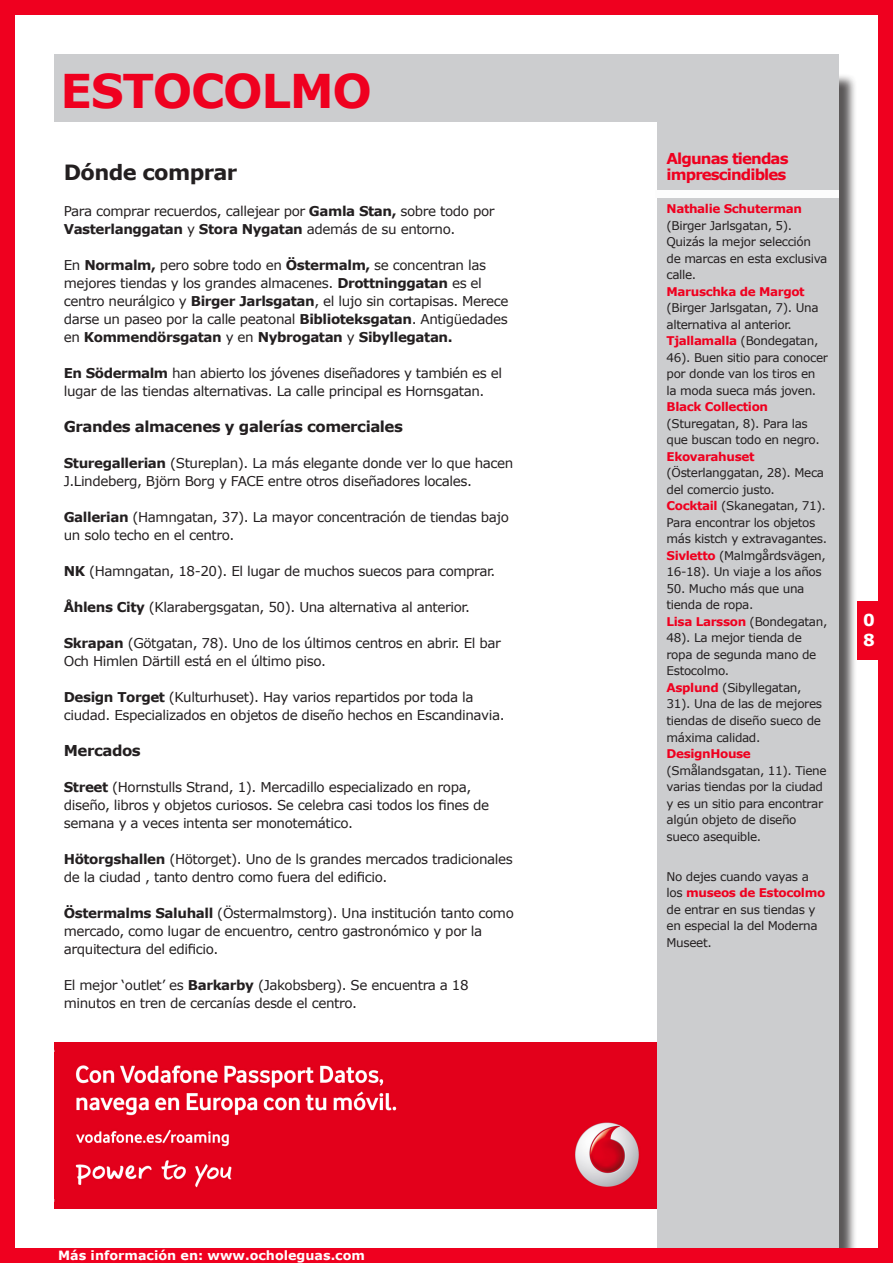
<style>
.page{position:relative;width:893px;height:1263px;background:#fff}
.page>*{position:absolute;margin:0;border:0;box-sizing:border-box;transform-origin:0 0}
.tit_31pt{font:700 46.5px "Verdana";letter-spacing:-.03em;color:#ef001f}
.tit_14pt{font:700 21px "Verdana";letter-spacing:-.03em;color:#231f20}
.t1{font:700 16.5px "Verdana";color:#fff}
.tex_gen{font:700 15px "Verdana";letter-spacing:-.03em;color:#231f20}
.t2{font:700 15px "Verdana";letter-spacing:-.06em;color:#ef001f}
.tex_gen-2{font:13.5px/18px "Verdana";letter-spacing:-.03em;color:#231f20}
.t3{font:700 12.75px "Verdana";color:#fff}
.tex_gen_lateral{font:12px/16.5px "Verdana";letter-spacing:-.03em;color:#231f20}
.s1{font-weight:700}
.s2{font-weight:700;color:#ef001f}
</style>
<div class="page">
<img style="left:54px;top:1042px;width:604px;height:167px">
<div style="left:54px;top:54px;width:785px;height:68px;background:#cccdcf"></div>
<div style="left:660px;top:73px;width:198px;height:1190px;background:#231f20;opacity:.75"></div>
<div style="left:658px;top:71px;width:181px;height:1192px;background:#cccdcf"></div>
<div style="left:0;top:1248px;width:893px;height:15px;background:#ef001f"></div>
<div style="left:0;top:0;width:893px;height:14px;background:#ef001f"></div>
<div style="left:0;top:0;width:14px;height:1263px;background:#ef001f"></div>
<div style="left:878px;top:0;width:15px;height:1263px;background:#ef001f"></div>
<div style="left:857px;top:601px;width:23px;height:59px;background:#ef001f"></div>
<div style="left:656px;top:190px;width:183px;height:7px;background:#fcfcfc"></div>
<p class="tit_31pt" style="left:61px;top:61px;width:313px">ESTOCOLMO</p>
<p class="tit_14pt" style="left:64px;top:159px;width:175px">Dónde comprar</p>
<p class="tex_gen-2" style="left:64px;top:202px;width:432px">Para comprar recuerdos, callejear por <span class="s1">Gamla Stan,</span> sobre todo por<br><span class="s1">Vasterlanggatan</span> y <span class="s1">Stora Nygatan</span> además de su entorno.</p>
<p class="tex_gen-2" style="left:64px;top:256px;width:424px">En <span class="s1">Normalm,</span> pero sobre todo en <span class="s1">Östermalm,</span> se concentran las</p>
<p class="tex_gen-2" style="left:64px;top:274px;width:420px">mejores tiendas y los grandes almacenes. <span class="s1">Drottninggatan</span> es el</p>
<p class="tex_gen-2" style="left:64px;top:292px;width:446px;text-align:justify">centro neurálgico y <span class="s1">Birger Jarlsgatan</span>, el lujo sin cortapisas. Merece darse un paseo por la calle peatonal <span class="s1">Biblioteksgatan</span>. Antigüedades en <span class="s1">Kommendörsgatan</span> y en <span class="s1">Nybrogatan</span> y <span class="s1">Sibyllegatan.</span></p>
<p class="tex_gen-2" style="left:64px;top:364px;width:440px"><span class="s1">En Södermalm</span> han abierto los jóvenes diseñadores y también es el lugar de las tiendas alternativas. La calle principal es Hornsgatan.</p>
<p class="tex_gen" style="left:64px;top:417px;width:341px">Grandes almacenes y galerías comerciales</p>
<p class="tex_gen-2" style="left:64px;top:454px;width:451px"><span class="s1">Sturegallerian</span> (Stureplan). La más elegante donde ver lo que hacen<br>J.Lindeberg, Björn Borg y FACE entre otros diseñadores locales.</p>
<p class="tex_gen-2" style="left:64px;top:508px;width:447px"><span class="s1">Gallerian</span> (Hamngatan, 37). La mayor concentración de tiendas bajo un solo techo en el centro.</p>
<p class="tex_gen-2" style="left:64px;top:562px;width:433px"><span class="s1">NK</span> (Hamngatan, 18-20). El lugar de muchos suecos para comprar.</p>
<p class="tex_gen-2" style="left:64px;top:598px;width:408px"><span class="s1">Åhlens City</span> (Klarabergsgatan, 50). Una alternativa al anterior.</p>
<p class="tex_gen-2" style="left:64px;top:634px;width:439px"><span class="s1">Skrapan</span> (Götgatan, 78). Uno de los últimos centros en abrir. El bar<br>Och Himlen Därtill está en el último piso.</p>
<p class="tex_gen-2" style="left:64px;top:688px;width:442px"><span class="s1">Design Torget</span> (Kulturhuset). Hay varios repartidos por toda la ciudad. Especializados en objetos de diseño hechos en Escandinavia.</p>
<p class="tex_gen" style="left:64px;top:741px;width:78px">Mercados</p>
<p class="tex_gen-2" style="left:64px;top:778px;width:427px"><span class="s1">Street</span> (Hornstulls Strand, 1). Mercadillo especializado en ropa, diseño, libros y objetos curiosos. Se celebra casi todos los fines de semana y a veces intenta ser monotemático.</p>
<p class="tex_gen-2" style="left:64px;top:850px;width:450px"><span class="s1">Hötorgshallen</span> (Hötorget). Uno de ls grandes mercados tradicionales de la ciudad , tanto dentro como fuera del edificio.</p>
<p class="tex_gen-2" style="left:64px;top:904px;width:452px"><span class="s1">Östermalms Saluhall</span> (Östermalmstorg). Una institución tanto como mercado, como lugar de encuentro, centro gastronómico y por la arquitectura del edificio.</p>
<p class="tex_gen-2" style="left:64px;top:976px;width:406px">El mejor ‘outlet’ es <span class="s1">Barkarby</span> (Jakobsberg). Se encuentra a 18 minutos en tren de cercanías desde el centro.</p>
<p class="t3" style="left:58px;top:1247px;width:308px">Más información en: www.ocholeguas.com</p>
<p class="t2" style="left:666px;top:149px;width:124px">Algunas tiendas</p>
<p class="t2" style="left:666px;top:165px;width:121px">imprescindibles</p>
<p class="tex_gen_lateral" style="left:666px;top:201px;width:162px"><span class="s2">Nathalie Schuterman </span>(Birger Jarlsgatan, 5).<br>Quizás la mejor selección de marcas en esta exclusiva calle.</p>
<p class="tex_gen_lateral" style="left:666px;top:283px;width:154px"><span class="s2">Maruschka de Margot </span>(Birger Jarlsgatan, 7). Una alternativa al anterior.</p>
<p class="tex_gen_lateral" style="left:666px;top:333px;width:163px"><span class="s2">Tjallamalla</span> (Bondegatan,<br>46). Buen sitio para conocer por donde van los tiros en la moda sueca más joven.</p>
<p class="tex_gen_lateral" style="left:666px;top:399px;width:155px"><span class="s2">Black Collection </span>(Sturegatan, 8). Para las que buscan todo en negro.</p>
<p class="tex_gen_lateral" style="left:666px;top:448px;width:159px"><span class="s2">Ekovarahuset </span>(Österlanggatan, 28). Meca del comercio justo.</p>
<p class="tex_gen_lateral" style="left:666px;top:498px;width:162px"><span class="s2">Cocktail</span> (Skanegatan, 71).<br>Para encontrar los objetos más kistch y extravagantes.</p>
<p class="tex_gen_lateral" style="left:666px;top:547px;width:161px"><span class="s2">Sivletto</span> (Malmgårdsvägen,<br>16-18). Un viaje a los años</p>
<p class="tex_gen_lateral" style="left:666px;top:580px;width:139px">50. Mucho más que una tienda de ropa.</p>
<p class="tex_gen_lateral" style="left:666px;top:613px;width:162px"><span class="s2">Lisa Larsson</span> (Bondegatan,<br>48). La mejor tienda de ropa de segunda mano de<br>Estocolmo.</p>
<p class="tex_gen_lateral" style="left:666px;top:679px;width:157px"><span class="s2">Asplund</span> (Sibyllegatan,<br>31). Una de las de mejores tiendas de diseño sueco de máxima calidad.</p>
<p class="tex_gen_lateral" style="left:666px;top:745px;width:162px"><span class="s2">DesignHouse </span>(Smålandsgatan, 11). Tiene varias tiendas por la ciudad y es un sitio para encontrar algún objeto de diseño sueco asequible.</p>
<p class="tex_gen_lateral" style="left:666px;top:868px;width:160px">No dejes cuando vayas a los <span class="s2">museos de Estocolmo </span>de entrar en sus tiendas y en especial la del Moderna<br>Museet.</p>
<p class="t1" style="left:863px;top:609px;width:13px">0</p>
<p class="t1" style="left:863px;top:629px;width:13px">8</p>
</div>
